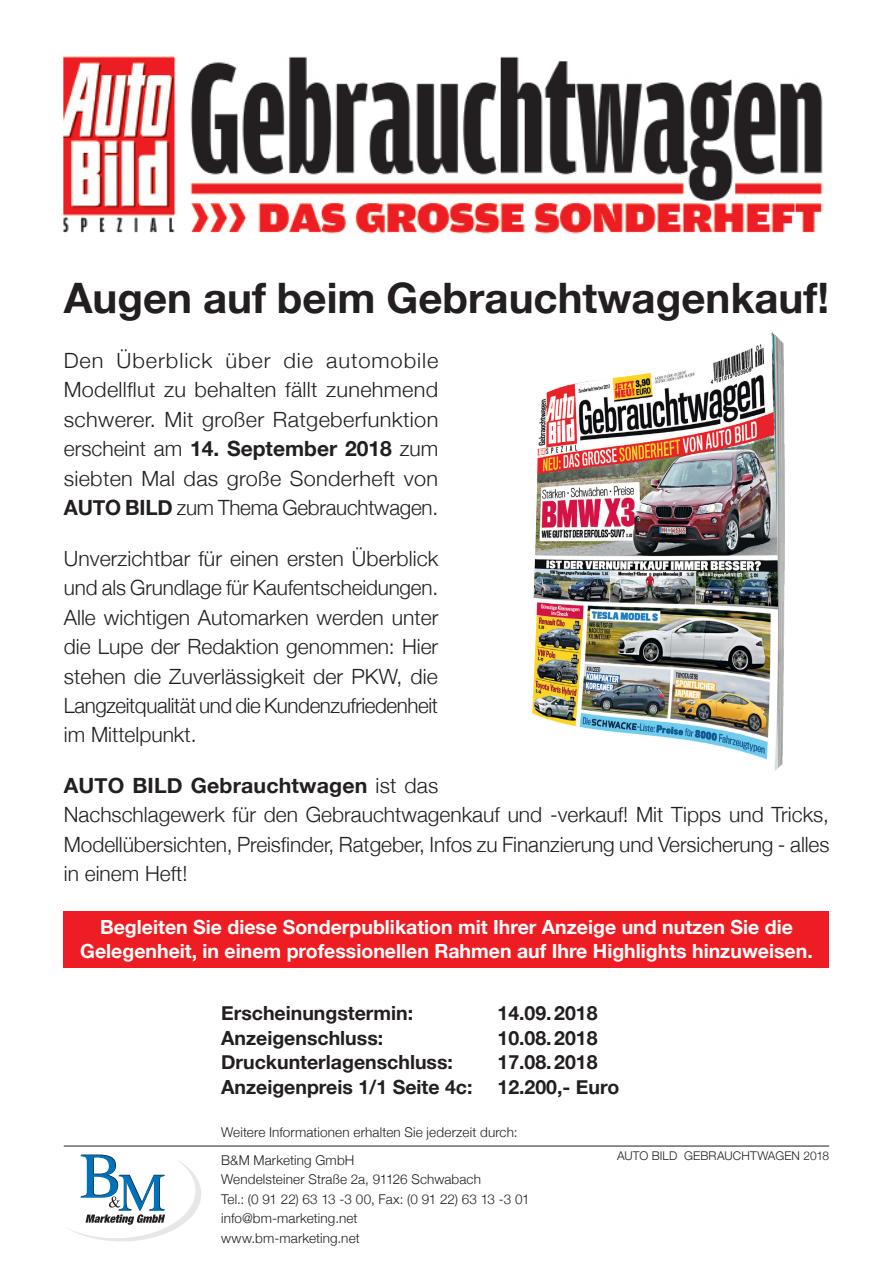
<style>
.page{position:relative;width:893px;height:1263px;background:#fff}
.page>*{position:absolute;margin:0;border:0;box-sizing:border-box;transform-origin:0 0}
.t1{font:700 42px "Helvetica Neue";color:#231f20}
.t2{font:300 21px/29.4px "Helvetica Neue";letter-spacing:-.005em;color:#231f20;text-align:justify}
.t3{font:300 21px/29.4px "Helvetica Neue";letter-spacing:-.005em;color:#231f20;text-align:justify;scale:1.04 1}
.t4{font:700 19.5px/24.3px "Helvetica Neue";color:#fff;text-align:center}
.t5{font:700 19.5px "Helvetica Neue";color:#231f20}
.t6{font:300 13.5px/19.5px "Helvetica Neue";letter-spacing:.01em;color:#231f20}
.t7{font:300 12px "Helvetica Neue";letter-spacing:.01em;color:#231f20}
.s1{font-weight:700}
</style>
<div class="page">
<hr style="left:64px;top:1146px;width:765px;height:1px;background:#231f20">
<svg style="left:69px;top:1154px;width:132px;height:87px"></svg>
<div style="left:64px;top:911px;width:765px;height:56px;background:#ee1d23"></div>
<img style="left:532px;top:332px;width:253px;height:439px">
<img style="left:64px;top:56px;width:759px;height:178px">
<h1 class="t1" style="left:64px;top:265px;width:767px">Augen auf beim Gebrauchtwagenkauf!</h1>
<p class="t3" style="left:64px;top:345px;width:362px">Den Überblick über die automobile Modellflut zu behalten fällt zunehmend schwerer. Mit großer Ratgeberfunktion erscheint am <span class="s1">14. September 2018</span> zum siebten Mal das große Sonderheft von <span class="s1">AUTO BILD</span> zum Thema Gebrauchtwagen.</p>
<p class="t2" style="left:64px;top:542px;width:376px">Unverzichtbar für einen ersten Überblick und als Grundlage für Kaufentscheidungen.<br>Alle wichtigen Automarken werden unter die Lupe der Redaktion genommen: Hier stehen die Zuverlässigkeit der PKW, die Langzeitqualität und die Kundenzufriedenheit im Mittelpunkt.</p>
<p class="t2" style="left:64px;top:770px;width:767px;text-align:left"><span class="s1">AUTO BILD Gebrauchtwagen</span> ist das<br>Nachschlagewerk für den Gebrauchtwagenkauf und -verkauf! Mit Tipps und Tricks, Modellübersichten, Preisfinder, Ratgeber, Infos zu Finanzierung und Versicherung - alles in einem Heft!</p>
<p class="t4" style="left:80px;top:915px;width:734px">Begleiten Sie diese Sonderpublikation mit Ihrer Anzeige und nutzen Sie die<br>Gelegenheit, in einem professionellen Rahmen auf Ihre Highlights hinzuweisen.</p>
<p class="t5" style="left:221px;top:998px;width:194px">Erscheinungstermin:</p>
<p class="t5" style="left:497px;top:998px;width:102px">14.09.2018</p>
<p class="t5" style="left:221px;top:1022px;width:164px">Anzeigenschluss:</p>
<p class="t5" style="left:497px;top:1022px;width:102px">10.08.2018</p>
<p class="t5" style="left:221px;top:1047px;width:233px">Druckunterlagenschluss:</p>
<p class="t5" style="left:497px;top:1047px;width:102px">17.08.2018</p>
<p class="t5" style="left:221px;top:1071px;width:253px">Anzeigenpreis 1/1 Seite 4c:</p>
<p class="t5" style="left:497px;top:1071px;width:123px">12.200,- Euro</p>
<p class="t6" style="left:221px;top:1121px;width:298px">Weitere Informationen erhalten Sie jederzeit durch:</p>
<p class="t6" style="left:221px;top:1149px;width:310px">B&amp;M Marketing GmbH<br>Wendelsteiner Straße 2a, 91126 Schwabach<br>Tel.: (0 91 22) 63 13 -3 00, Fax: (0 91 22) 63 13 -3 01 info@bm-marketing.net<br>www.bm-marketing.net</p>
<p class="t7" style="left:617px;top:1146px;width:214px">AUTO BILD GEBRAUCHTWAGEN 2018</p>
</div>
